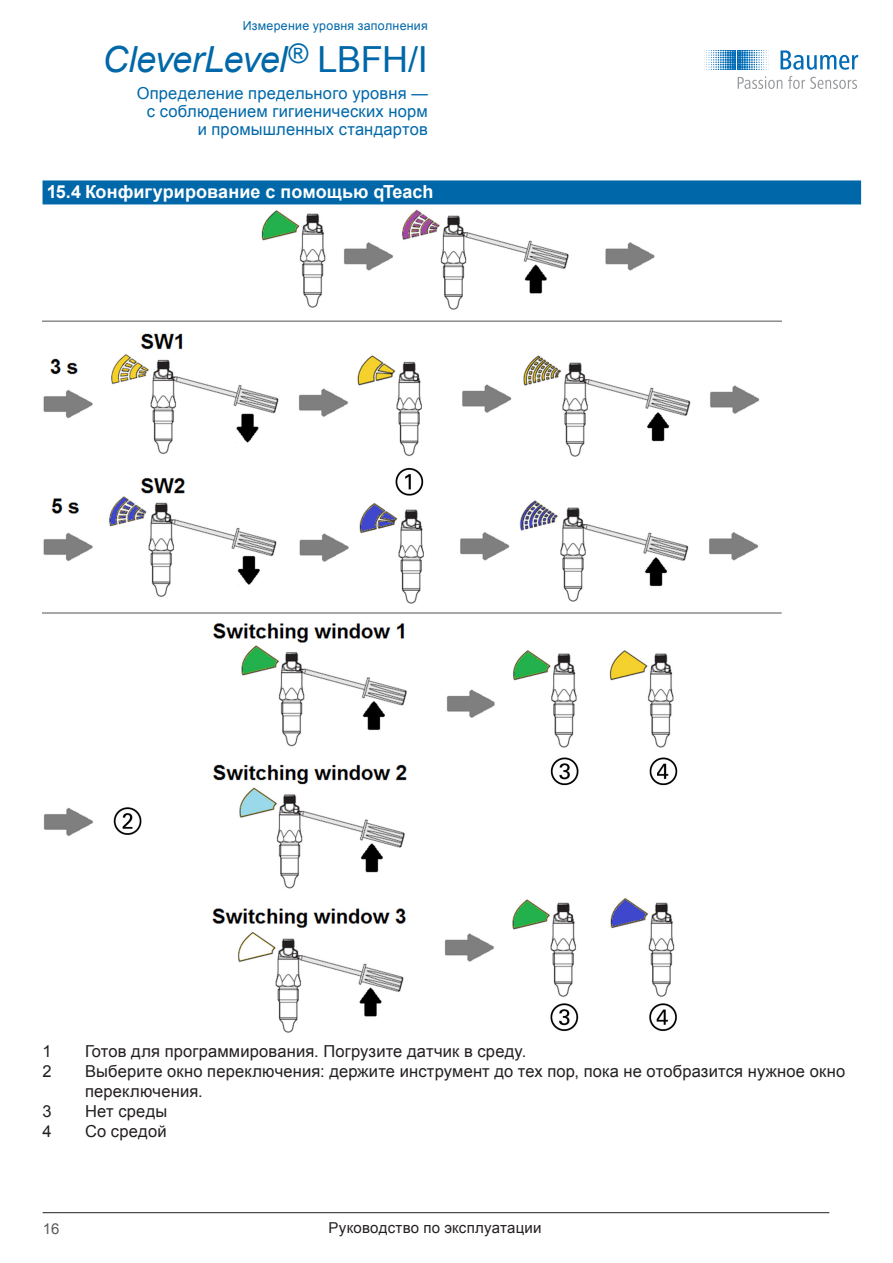
<style>
.page{position:relative;width:893px;height:1263px;background:#fff}
.page>*{position:absolute;margin:0;border:0;box-sizing:border-box;transform-origin:0 0}
.t1{font:italic 36px "Arial";letter-spacing:-.015em;color:#0068a9}
.t2{font:700 18px "Arial";color:#fff}
.t3{font:16.5px/19.8px "Arial";letter-spacing:.01em;color:#231f20}
.t4{font:16.5px/18px "Arial";letter-spacing:.01em;color:#0068a9;text-align:right}
.t5{font:15px "Arial";letter-spacing:.015em;color:#231f20}
.t6{font:15px "Arial";color:#5a5a5d}
.t7{font:12.3px "Arial";letter-spacing:.02em;color:#0068a9}
.s1{font-style:normal}
</style>
<div class="page">
<div style="left:43px;top:180px;width:818px;height:24px;background:#0068a9"></div>
<img style="left:43px;top:210px;width:738px;height:823px">
<hr style="left:43px;top:1212px;width:786px;height:1px;background:#231f20">
<svg style="left:780px;top:50px;width:78px;height:20px"></svg>
<svg style="left:704px;top:50px;width:65px;height:20px"></svg>
<svg style="left:738px;top:76px;width:44px;height:13px"></svg>
<svg style="left:788px;top:76px;width:69px;height:13px"></svg>
<p class="t7" style="left:243px;top:17px;width:187px">Измерение уровня заполнения</p>
<h1 class="t1" style="left:103px;top:36px;width:327px">CleverLevel<sup>®</sup> <span class="s1">LBFH/I</span></h1>
<p class="t4" style="left:137px;top:84px;width:293px">Определение предельного уровня — с соблюдением гигиенических норм и промышленных стандартов</p>
<p class="t2" style="left:47px;top:180px;width:388px">15.4 Конфигурирование с помощью qTeach</p>
<p class="t3" style="left:43px;top:1042px;width:11px">1</p>
<p class="t3" style="left:85px;top:1042px;width:443px">Готов для программирования. Погрузите датчик в среду.</p>
<p class="t3" style="left:43px;top:1061px;width:11px">2</p>
<p class="t3" style="left:85px;top:1061px;width:762px">Выберите окно переключения: держите инструмент до тех пор, пока не отобразится нужное окно переключения.</p>
<p class="t3" style="left:43px;top:1101px;width:11px">3</p>
<p class="t3" style="left:85px;top:1101px;width:84px">Нет среды</p>
<p class="t3" style="left:43px;top:1121px;width:11px">4</p>
<p class="t3" style="left:85px;top:1121px;width:83px">Со средой</p>
<p class="t6" style="left:43px;top:1219px;width:18px">16</p>
<p class="t5" style="left:329px;top:1218px;width:214px">Руководство по эксплуатации</p>
</div>
